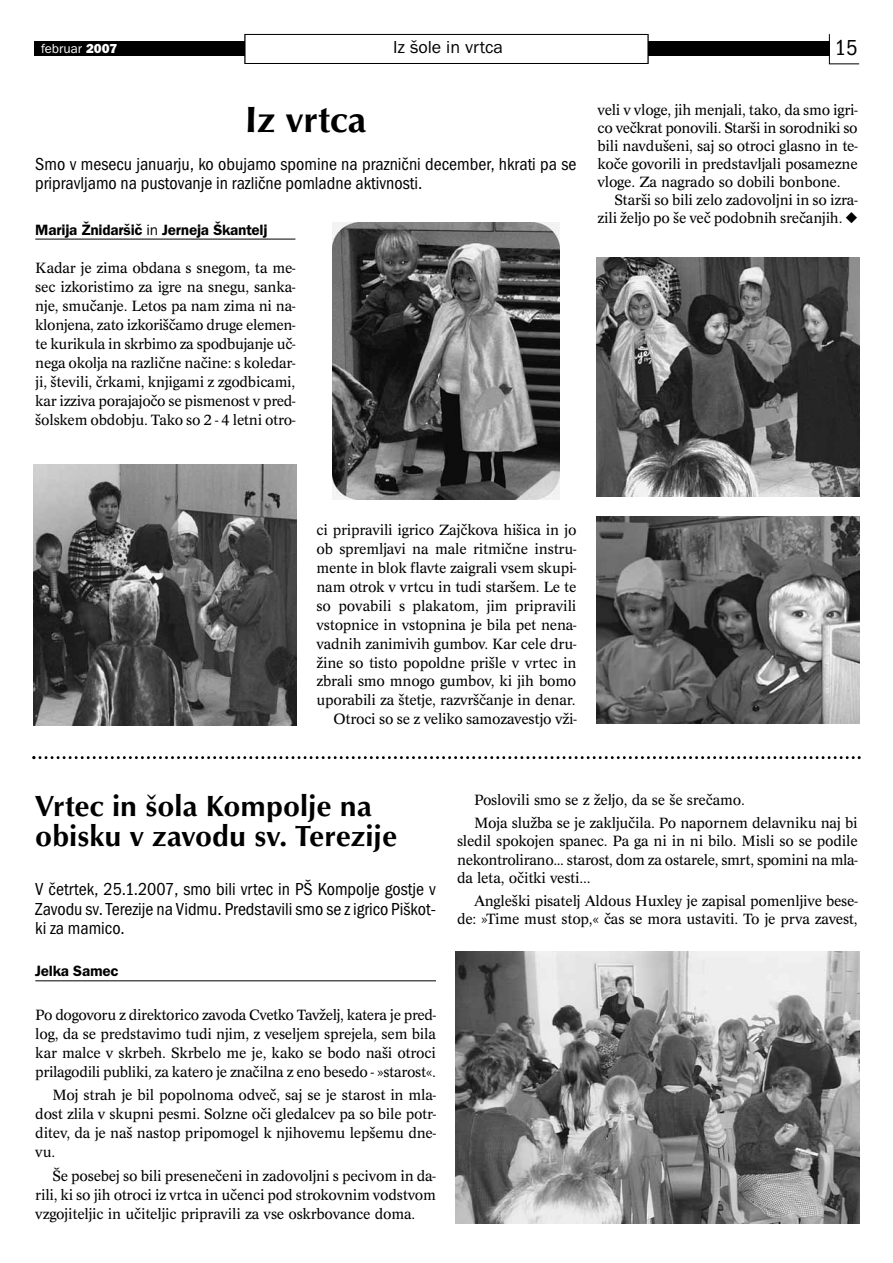
<style>
.page{position:relative;width:893px;height:1263px;background:#fff}
.page>*{position:absolute;margin:0;border:0;box-sizing:border-box;transform-origin:0 0}
.t1{font:500 37.5px "Optus TEE";color:#000}
.t2{font:500 30px/30px "Optus TEE";color:#000}
.t3{font:condensed 22.5px "Franklin Got Itc TEE";color:#000}
.t4{font:condensed 18px/19.5px "Franklin Got Itc TEE";color:#000}
.t5{font:18px "Franklin Got Itc TEE";color:#000}
.t6{font:15.45px/19px "Contus TEE";letter-spacing:-.015em;color:#000;text-align:justify}
.t7{font:600 15.45px "Franklin Got Itc TEE";letter-spacing:-.02em;color:#000}
.t8{font:13.5px "Franklin Got Itc TEE";color:#fff}
.s1{font-family:"Franklin Got Itc TEE Heav"}
.s2{font-weight:400}
</style>
<div class="page">
<div style="left:34px;top:42px;width:795px;height:14px;background:#000"></div>
<svg style="left:828px;top:34px;width:31px;height:30px"></svg>
<div style="left:245px;top:35px;width:402px;height:28px;background:#fff"></div>
<div style="left:245px;top:34px;width:403px;height:30px;border:1px solid #000"></div>
<hr style="left:35px;top:239px;width:260px;height:1px;background:#000">
<img style="left:596px;top:257px;width:263px;height:240px">
<img style="left:34px;top:464px;width:263px;height:261px">
<img style="left:333px;top:223px;width:226px;height:276px">
<img style="left:596px;top:516px;width:263px;height:207px">
<hr style="left:35px;top:981px;width:401px;height:1px;background:#000">
<img style="left:455px;top:951px;width:404px;height:272px">
<svg style="left:32px;top:756px;width:828px;height:3px"></svg>
<p class="t8" style="left:41px;top:43px;width:78px">februar <span class="s1">2007</span></p>
<p class="t5" style="left:393px;top:40px;width:111px">Iz šole in vrtca</p>
<h3 class="t3" style="left:834px;top:39px;width:24px">15</h3>
<h1 class="t1" style="left:245px;top:104px;width:123px">Iz vrtca</h1>
<p class="t4" style="left:35px;top:155px;width:542px">Smo v mesecu januarju, ko obujamo spomine na praznični december, hkrati pa se pripravljamo na pustovanje in različne pomladne aktivnosti.</p>
<p class="t7" style="left:35px;top:223px;width:234px">Marija Žnidaršič <span class="s2">in</span> Jerneja Škantelj</p>
<p class="t6" style="left:35px;top:259px;width:261px">Kadar je zima obdana s snegom, ta me&shy;sec izkoristimo za igre na snegu, sanka&shy;nje, smučanje. Letos pa nam zima ni na&shy;klonjena, zato izkoriščamo druge elemen&shy;te kurikula in skrbimo za spodbujanje uč&shy;nega okolja na različne načine: s koledar&shy;ji, števili, črkami, knjigami z zgodbicami, kar izziva porajajočo se pismenost v pred&shy;šolskem obdobju. Tako so 2 - 4 letni otro-</p>
<p class="t6" style="left:597px;top:102px;width:262px;line-height:18px">veli v vloge, jih menjali, tako, da smo igri&shy;co večkrat ponovili. Starši in sorodniki so bili navdušeni, saj so otroci glasno in te&shy;koče govorili in predstavljali posamezne vloge. Za nagrado so dobili bonbone.</p>
<p class="t6" style="left:597px;top:192px;width:261px;line-height:18px;text-align:right">Starši so bili zelo zadovoljni in so izra&shy;zili željo po še več podobnih srečanjih. ◆</p>
<p class="t6" style="left:316px;top:521px;width:262px;text-align:right">ci pripravili igrico Zajčkova hišica in jo ob spremljavi na male ritmične instru&shy;mente in blok flavte zaigrali vsem skupi&shy;nam otrok v vrtcu in tudi staršem. Le te so povabili s plakatom, jim pripravili vstopnice in vstopnina je bila pet nena&shy;vadnih zanimivih gumbov. Kar cele dru&shy;žine so tisto popoldne prišle v vrtec in zbrali smo mnogo gumbov, ki jih bomo uporabili za štetje, razvrščanje in denar.<br>Otroci so se z veliko samozavestjo vži-</p>
<h2 class="t2" style="left:35px;top:793px;width:363px">Vrtec in šola Kompolje na obisku v zavodu sv. Terezije</h2>
<p class="t4" style="left:35px;top:881px;width:402px;text-align:justify">V četrtek, 25.1.2007, smo bili vrtec in PŠ Kompolje gostje v Zavodu sv. Terezije na Vidmu. Predstavili smo se z igrico Piškot&shy;ki za mamico.</p>
<p class="t7" style="left:35px;top:965px;width:85px">Jelka Samec</p>
<p class="t6" style="left:35px;top:1006px;width:402px">Po dogovoru z direktorico zavoda Cvetko Tavželj, katera je pred&shy;log, da se predstavimo tudi njim, z veseljem sprejela, sem bila kar malce v skrbeh. Skrbelo me je, kako se bodo naši otroci prilagodili publiki, za katero je značilna z eno besedo - »starost«.</p>
<p class="t6" style="left:35px;top:1087px;width:402px;text-indent:17px">Moj strah je bil popolnoma odveč, saj se je starost in mla&shy;dost zlila v skupni pesmi. Solzne oči gledalcev pa so bile potr&shy;ditev, da je naš nastop pripomogel k njihovemu lepšemu dne&shy;vu.</p>
<p class="t6" style="left:35px;top:1167px;width:402px;text-indent:17px">Še posebej so bili presenečeni in zadovoljni s pecivom in da&shy;rili, ki so jih otroci iz vrtca in učenci pod strokovnim vodstvom vzgojiteljic in učiteljic pripravili za vse oskrbovance doma.</p>
<p class="t6" style="left:474px;top:790px;width:385px;line-height:22.8px">Poslovili smo se z željo, da se še srečamo.<br>Moja služba se je zaključila. Po napornem delavniku naj bi</p>
<p class="t6" style="left:457px;top:833px;width:402px;line-height:18.6px">sledil spokojen spanec. Pa ga ni in ni bilo. Misli so se podile nekontrolirano... starost, dom za ostarele, smrt, spomini na mla&shy;da leta, očitki vesti...</p>
<p class="t6" style="left:457px;top:893px;width:402px;line-height:18.6px;text-align:right">Angleški pisatelj Aldous Huxley je zapisal pomenljive bese&shy;de: »Time must stop,« čas se mora ustaviti. To je prva zavest,</p>
</div>
